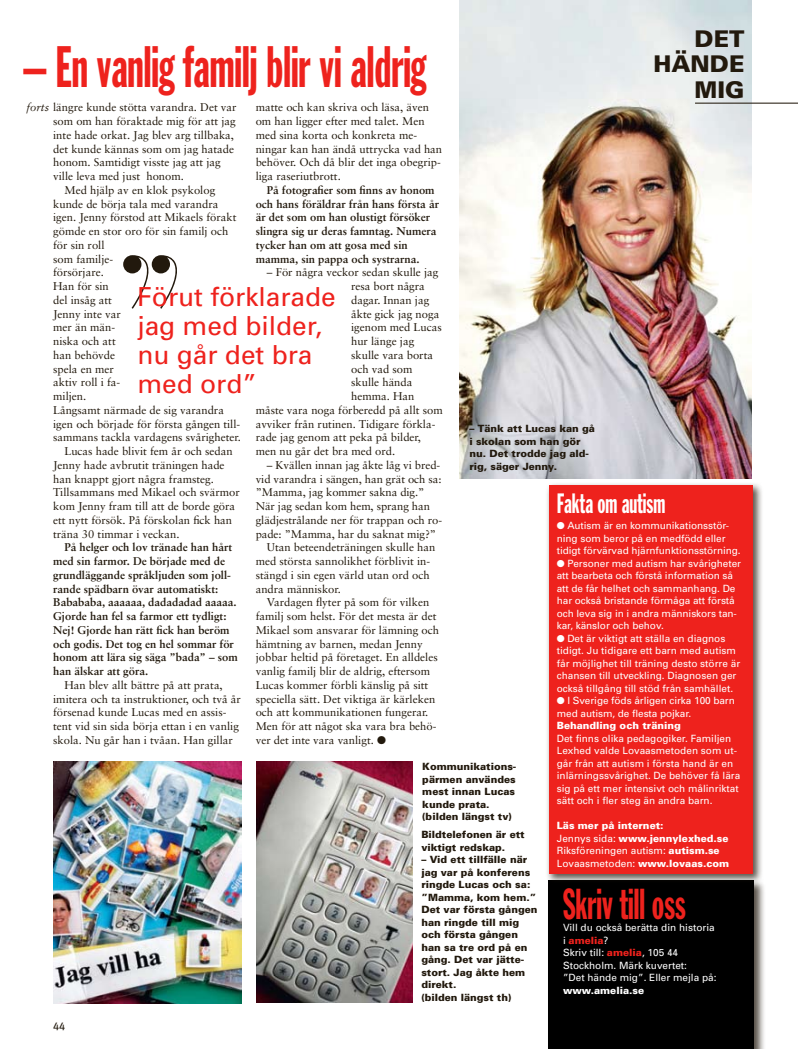
<style>
.page{position:relative;width:798px;height:1049px;background:#fff}
.page>*{position:absolute;margin:0;border:0;box-sizing:border-box;transform-origin:0 0}
.t1{font:57.38px "Franklin Gothic Extra Cond";color:#ee221d;scale:.8 1}
.t2{font:42.5px "Franklin Gothic Extra Cond";color:#ee221d;scale:.8 1}
.t3{font:27.5px "Franklin Gothic Extra Cond";color:#fff;scale:.8 1}
.t4{font:26.25px/28.8px "Univers";color:#ee221d}
.t5{font:900 23px/25.1px "Univers";color:#22190d;text-align:right}
.t6{font:11.25px/13.8px "Sabon";color:#22190d}
.t7{font:700 11.25px/13.8px "Sabon";color:#22190d}
.t8{font:11.25px "Meta Plus Book Caps";color:#22190d}
.t9{font:10px/12.5px "Univers";color:#fff}
.t10{font:900 10px/12.5px "Univers";color:#22190d}
.t11{font:900 10px/12.5px "Univers";color:#fff}
.s1{font-style:italic}
.s2{font-weight:400}
.s3{font-weight:900;color:#ee221d}
</style>
<div class="page">
<img style="left:459px;top:0;width:292px;height:478px">
<div style="left:546px;top:878px;width:225px;height:171px;background:#22190d;opacity:.75"></div>
<div style="left:547px;top:880px;width:206px;height:169px;background:#000"></div>
<svg style="left:123px;top:255px;width:54px;height:54px"></svg>
<div style="left:545px;top:482px;width:224px;height:418px;background:#22190d;opacity:.75"></div>
<div style="left:549px;top:485px;width:203px;height:389px;background:#ee221d"></div>
<img style="left:53px;top:762px;width:188px;height:241px">
<img style="left:257px;top:762px;width:155px;height:241px">
<hr style="left:694px;top:103px;width:103px;height:1px;background:#22190d">
<h1 class="t1" style="left:24px;top:36px;width:504px">– En vanlig familj blir vi aldrig</h1>
<h3 class="t5" style="left:653px;top:26px;width:92px">DET<br>HÄNDE<br>MIG</h3>
<p class="t6" style="left:27px;top:101px;width:211px"><span class="s1">forts</span> längre kunde stötta varandra. Det var</p>
<p class="t6" style="left:53px;top:114px;width:184px">som om han föraktade mig för att jag</p>
<p class="t6" style="left:53px;top:128px;width:182px">inte hade orkat. Jag blev arg tillbaka,</p>
<p class="t6" style="left:53px;top:142px;width:182px">det kunde kännas som om jag hatade</p>
<p class="t6" style="left:53px;top:156px;width:169px">honom. Samtidigt visste jag att jag</p>
<p class="t6" style="left:53px;top:169px;width:132px">ville leva med just honom.</p>
<p class="t6" style="left:64px;top:183px;width:152px">Med hjälp av en klok psykolog</p>
<p class="t6" style="left:53px;top:197px;width:167px">kunde de börja tala med varandra</p>
<p class="t6" style="left:53px;top:211px;width:185px">igen. Jenny förstod att Mikaels förakt</p>
<p class="t6" style="left:53px;top:224px;width:177px">gömde en stor oro för sin familj och</p>
<p class="t6" style="left:53px;top:238px;width:53px">för sin roll</p>
<p class="t6" style="left:53px;top:252px;width:61px">som familje-</p>
<p class="t6" style="left:53px;top:266px;width:52px">försörjare.</p>
<p class="t6" style="left:53px;top:279px;width:57px">Han för sin</p>
<p class="t6" style="left:53px;top:293px;width:60px">del insåg att</p>
<p class="t6" style="left:53px;top:307px;width:69px">Jenny inte var</p>
<p class="t6" style="left:53px;top:320px;width:63px">mer än män-</p>
<p class="t6" style="left:53px;top:334px;width:64px">niska och att</p>
<p class="t6" style="left:53px;top:348px;width:63px">han behövde</p>
<p class="t6" style="left:53px;top:362px;width:62px">spela en mer</p>
<p class="t6" style="left:53px;top:375px;width:68px">aktiv roll i fa-</p>
<p class="t6" style="left:53px;top:389px;width:35px">miljen.</p>
<p class="t6" style="left:53px;top:403px;width:172px">Långsamt närmade de sig varandra</p>
<p class="t6" style="left:53px;top:417px;width:188px">igen och började för första gången till-</p>
<p class="t6" style="left:53px;top:430px;width:189px">sammans tackla vardagens svårigheter.</p>
<p class="t6" style="left:64px;top:444px;width:170px">Lucas hade blivit fem år och sedan</p>
<p class="t6" style="left:53px;top:458px;width:173px">Jenny hade avbrutit träningen hade</p>
<p class="t6" style="left:53px;top:472px;width:162px">han knappt gjort några framsteg.</p>
<p class="t6" style="left:53px;top:485px;width:188px">Tillsammans med Mikael och svärmor</p>
<p class="t6" style="left:53px;top:499px;width:183px">kom Jenny fram till att de borde göra</p>
<p class="t6" style="left:53px;top:513px;width:180px">ett nytt försök. På förskolan fick han</p>
<p class="t6" style="left:53px;top:527px;width:128px">träna 30 timmar i veckan.</p>
<p class="t7" style="left:53px;top:540px;width:186px;text-indent:11px">På helger och lov tränade han hårt med sin farmor. De började med de grundläggande språkljuden som joll&shy;rande spädbarn övar automatiskt:<br>Babababa, aaaaaa, dadadadad aaaaa.<br>Gjorde han fel sa farmor ett tydligt:<br>Nej! Gjorde han rätt fick han beröm och godis. Det tog en hel sommar för honom att lära sig säga ”bada” – som han älskar att göra.</p>
<p class="t6" style="left:53px;top:678px;width:189px;text-indent:11px">Han blev allt bättre på att prata, imitera och ta instruktioner, och två år försenad kunde Lucas med en assis&shy;tent vid sin sida börja ettan i en vanlig skola. Nu går han i tvåan. Han gillar</p>
<p class="t6" style="left:255px;top:100px;width:188px">matte och kan skriva och läsa, även om han ligger efter med talet. Men med sina korta och konkreta me&shy;ningar kan han ändå uttrycka vad han behöver. Och då blir det inga obegrip&shy;liga raseriutbrott.</p>
<p class="t7" style="left:255px;top:183px;width:185px;text-indent:11px">På fotografier som finns av honom och hans föräldrar från hans första år är det som om han olustigt försöker slingra sig ur deras famntag. Numera tycker han om att gosa med sin mamma, sin pappa och systrarna.</p>
<p class="t6" style="left:267px;top:265px;width:173px">– För några veckor sedan skulle jag</p>
<p class="t6" style="left:351px;top:279px;width:75px">resa bort några</p>
<p class="t6" style="left:351px;top:293px;width:80px">dagar. Innan jag</p>
<p class="t6" style="left:351px;top:307px;width:90px">åkte gick jag noga</p>
<p class="t6" style="left:351px;top:320px;width:92px">igenom med Lucas</p>
<p class="t6" style="left:351px;top:334px;width:65px">hur länge jag</p>
<p class="t6" style="left:351px;top:348px;width:83px">skulle vara borta</p>
<p class="t6" style="left:351px;top:362px;width:63px">och vad som</p>
<p class="t6" style="left:351px;top:375px;width:63px">skulle hända</p>
<p class="t6" style="left:351px;top:389px;width:65px">hemma. Han</p>
<p class="t6" style="left:255px;top:403px;width:188px">måste vara noga förberedd på allt som</p>
<p class="t6" style="left:255px;top:417px;width:181px">avviker från rutinen. Tidigare förkla-</p>
<p class="t6" style="left:255px;top:430px;width:167px">rade jag genom att peka på bilder,</p>
<p class="t6" style="left:255px;top:444px;width:141px">men nu går det bra med ord.</p>
<p class="t6" style="left:267px;top:458px;width:175px">– Kvällen innan jag åkte låg vi bred-</p>
<p class="t6" style="left:255px;top:472px;width:187px">vid varandra i sängen, han grät och sa:</p>
<p class="t6" style="left:255px;top:485px;width:170px">”Mamma, jag kommer sakna dig.”</p>
<p class="t6" style="left:255px;top:499px;width:176px">När jag sedan kom hem, sprang han</p>
<p class="t6" style="left:255px;top:513px;width:188px">glädjestrålande ner för trappan och ro-</p>
<p class="t6" style="left:255px;top:527px;width:182px">pade: ”Mamma, har du saknat mig?”</p>
<p class="t6" style="left:267px;top:540px;width:170px">Utan beteendeträningen skulle han</p>
<p class="t6" style="left:255px;top:554px;width:176px">med största sannolikhet förblivit in-</p>
<p class="t6" style="left:255px;top:568px;width:175px">stängd i sin egen värld utan ord och</p>
<p class="t6" style="left:255px;top:582px;width:87px">andra människor.</p>
<p class="t6" style="left:267px;top:595px;width:164px">Vardagen flyter på som för vilken</p>
<p class="t6" style="left:255px;top:609px;width:182px">familj som helst. För det mesta är det</p>
<p class="t6" style="left:255px;top:623px;width:185px">Mikael som ansvarar för lämning och</p>
<p class="t6" style="left:255px;top:637px;width:168px">hämtning av barnen, medan Jenny</p>
<p class="t6" style="left:255px;top:650px;width:183px">jobbar heltid på företaget. En alldeles</p>
<p class="t6" style="left:255px;top:664px;width:176px">vanlig familj blir de aldrig, eftersom</p>
<p class="t6" style="left:255px;top:678px;width:174px">Lucas kommer förbli känslig på sitt</p>
<p class="t6" style="left:255px;top:692px;width:181px">speciella sätt. Det viktiga är kärleken</p>
<p class="t6" style="left:255px;top:705px;width:174px">och att kommunikationen fungerar.</p>
<p class="t6" style="left:255px;top:719px;width:182px">Men för att något ska vara bra behö-</p>
<p class="t6" style="left:255px;top:733px;width:132px">ver det inte vara vanligt. ●</p>
<h3 class="t4" style="left:137px;top:282px;width:200px">Förut förklarade jag med bilder, nu går det bra med ord”</h3>
<p class="t10" style="left:469px;top:422px;width:127px">– Tänk att Lucas kan gå i skolan som han gör nu. Det trodde jag ald&shy;rig, säger Jenny.</p>
<h3 class="t3" style="left:556px;top:488px;width:137px">Fakta om autism</h3>
<p class="t9" style="left:556px;top:519px;width:185px">● Autism är en kommunikationsstör&shy;ning som beror på en medfödd eller tidigt förvärvad hjärnfunktionsstörning.</p>
<p class="t9" style="left:556px;top:557px;width:186px">● Personer med autism har svårigheter att bearbeta och förstå information så att de får helhet och sammanhang. De har också bristande förmåga att förstå och leva sig in i andra människors tan&shy;kar, känslor och behov.</p>
<p class="t9" style="left:556px;top:632px;width:185px">● Det är viktigt att ställa en diagnos tidigt. Ju tidigare ett barn med autism får möjlighet till träning desto större är chansen till utveckling. Diagnosen ger också tillgång till stöd från samhället.</p>
<p class="t9" style="left:556px;top:694px;width:179px">● I Sverige föds årligen cirka 100 barn med autism, de flesta pojkar.</p>
<p class="t11" style="left:556px;top:719px;width:125px">Behandling och träning</p>
<p class="t9" style="left:556px;top:732px;width:185px">Det finns olika pedagogiker. Familjen Lexhed valde Lovaasmetoden som ut&shy;går från att autism i första hand är en inlärningssvårighet. De behöver få lära sig på ett mer intensivt och målinriktat sätt och i fler steg än andra barn.</p>
<p class="t11" style="left:556px;top:819px;width:174px">Läs mer på internet:<br><span class="s2">Jennys sida:</span> www.jennylexhed.se<br><span class="s2">Riksföreningen autism:</span> autism.se<br><span class="s2">Lovaasmetoden:</span> www.lovaas.com</p>
<p class="t10" style="left:422px;top:760px;width:95px">Kommunikations&shy;pärmen användes mest innan Lucas kunde prata. (bilden längst tv)</p>
<p class="t10" style="left:421px;top:828px;width:105px">Bildtelefonen är ett viktigt redskap.</p>
<p class="t10" style="left:421px;top:853px;width:118px">– Vid ett tillfälle när jag var på konferens ringde Lucas och sa: ”Mamma, kom hem.”<br>Det var första gången han ringde till mig och första gången han sa tre ord på en gång. Det var jätte&shy;stort. Jag åkte hem direkt.<br>(bilden längst th)</p>
<h2 class="t2" style="left:562px;top:881px;width:155px">Skriv till oss</h2>
<p class="t9" style="left:562px;top:921px;width:155px">Vill du också berätta din historia i <span class="s3">amelia</span>?<br>Skriv till: <span class="s3">amelia</span>, 105 44<br>Stockholm. Märk kuvertet:<br>”Det hände mig”. Eller mejla på:</p>
<p class="t11" style="left:562px;top:984px;width:83px">www.amelia.se</p>
<p class="t8" style="left:53px;top:1019px;width:14px">44</p>
</div>
